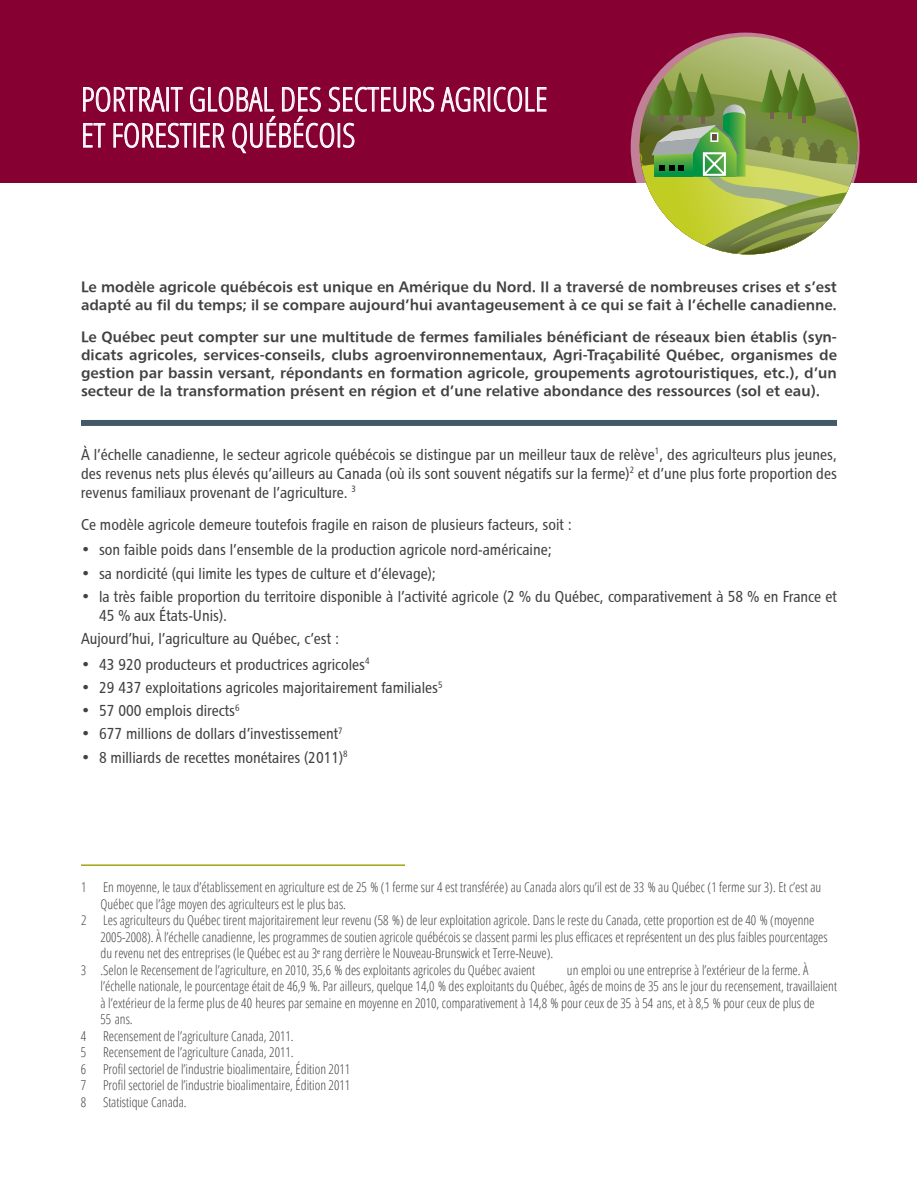
<style>
.page{position:relative;width:918px;height:1188px;background:#fff}
.page>*{position:absolute;margin:0;border:0;box-sizing:border-box;transform-origin:0 0}
.t1{font:300 condensed 33px "Open Sans";color:#fff}
.t2{font:15.75px/18.9px "Chaloult Cond Normal";color:#414042;text-align:justify}
.t3{font:15px/18px "Chaloult Demi Gras Normal";color:#414042}
.t4{font:300 condensed 13.5px "Open Sans";color:#414042}
</style>
<div class="page">
<hr style="left:81px;top:864px;width:324px;height:2px;background:#a3a510">
<div style="left:1px;top:1px;width:916px;height:182px;background:#860032"></div>
<svg style="left:440px;top:86px;width:46px;height:26px"></svg>
<div style="left:488px;top:87px;width:2px;height:25px;border:1px solid #fff"></div>
<svg style="left:493px;top:86px;width:54px;height:26px"></svg>
<svg style="left:83px;top:86px;width:351px;height:68px"></svg>
<svg style="left:631px;top:33px;width:229px;height:229px"></svg>
<svg style="left:640px;top:37px;width:217px;height:217px"></svg>
<div style="left:81px;top:420px;width:756px;height:6px;background:#425968"></div>
<h1 class="t1" style="left:81px;top:77px;width:194px">Portrait globaldessecte</h1>
<h1 class="t1" style="left:392px;top:77px;width:140px">urs agricole</h1>
<h1 class="t1" style="left:81px;top:113px;width:198px">et forestierquébéc</h1>
<h1 class="t1" style="left:319px;top:113px;width:36px">ois</h1>
<p class="t3" style="left:81px;top:278px;width:758px">Le modèle agricole québécois est unique en Amérique du Nord. Il a traversé de nombreuses crises et s’est adapté au fil du temps; il se compare aujourd’hui avantageusement à ce qui se fait à l’échelle canadienne.</p>
<p class="t3" style="left:81px;top:327px;width:758px;text-align:justify">Le Québec peut compter sur une multitude de fermes familiales bénéficiant de réseaux bien établis (syn&shy;dicats agricoles, services-conseils, clubs agroenvironnementaux, Agri-Traçabilité Québec, organismes de gestion par bassin versant, répondants en formation agricole, groupements agrotouristiques, etc.), d’un secteur de la transformation présent en région et d’une relative abondance des ressources (sol et eau).</p>
<p class="t2" style="left:81px;top:445px;width:758px">À l’échelle canadienne, le secteur agricole québécois se distingue par un meilleur taux de relève<sup>1</sup>, des agriculteurs plus jeunes, des revenus nets plus élevés qu’ailleurs au Canada (où ils sont souvent négatifs sur la ferme)<sup>2</sup> et d’une plus forte proportion des revenus familiaux provenant de l’agriculture. <sup>3</sup></p>
<p class="t2" style="left:81px;top:515px;width:492px">Ce modèle agricole demeure toutefois fragile en raison de plusieurs facteurs, soit :</p>
<p class="t2" style="left:81px;top:540px;width:472px">• son faible poids dans l’ensemble de la production agricole nord-américaine;</p>
<p class="t2" style="left:81px;top:563px;width:357px">• sa nordicité (qui limite les types de culture et d’élevage);</p>
<p class="t2" style="left:99px;top:587px;width:740px;text-indent:-18px">• la très faible proportion du territoire disponible à l’activité agricole (2 % du Québec, comparativement à 58 % en France et<br>45 % aux États-Unis).</p>
<p class="t2" style="left:81px;top:629px;width:260px">Aujourd’hui, l’agriculture au Québec, c’est :</p>
<p class="t2" style="left:81px;top:654px;width:290px">• 43 920 producteurs et productrices agricoles<sup>4</sup></p>
<p class="t2" style="left:81px;top:678px;width:363px">• 29 437 exploitations agricoles majoritairement familiales<sup>5</sup></p>
<p class="t2" style="left:81px;top:701px;width:160px">• 57 000 emplois directs<sup>6</sup></p>
<p class="t2" style="left:81px;top:724px;width:263px">• 677 millions de dollars d’investissement<sup>7</sup></p>
<p class="t2" style="left:81px;top:747px;width:268px">• 8 milliards de recettes monétaires (2011)<sup>8</sup></p>
<p class="t4" style="left:81px;top:878px;width:742px">1 En moyenne, le taux d’établissement en agriculture est de 25 % (1 ferme sur 4 est transférée) au Canada alors qu’il est de 33 % au Québec (1 ferme sur 3). Et c’est au</p>
<p class="t4" style="left:100px;top:895px;width:247px">Québec que l’âge moyen des agriculteurs est le plus bas.</p>
<p class="t4" style="left:81px;top:911px;width:735px">2 Les agriculteurs du Québec tirent majoritairement leur revenu (58 %) de leur exploitation agricole. Dans le reste du Canada, cette proportion est de 40 % (moyenne</p>
<p class="t4" style="left:100px;top:928px;width:729px">2005-2008). À l’échelle canadienne, les programmes de soutien agricole québécois se classent parmi les plus efficaces et représentent un des plus faibles pourcentages</p>
<p class="t4" style="left:100px;top:944px;width:454px">du revenu net des entreprises (le Québec est au 3<sup>e</sup> rang derrière le Nouveau-Brunswick et Terre-Neuve).</p>
<p class="t4" style="left:81px;top:961px;width:455px">3 .Selon le Recensement de l’agriculture, en 2010, 35,6 % des exploitants agricoles du Québec avaient</p>
<p class="t4" style="left:567px;top:961px;width:243px">un emploi ou une entreprise à l’extérieur de la ferme. À</p>
<p class="t4" style="left:100px;top:977px;width:738px">l’échelle nationale, le pourcentage était de 46,9 %. Par ailleurs, quelque 14,0 % des exploitants du Québec, âgés de moins de 35 ans le jour du recensement, travaillaient</p>
<p class="t4" style="left:100px;top:994px;width:716px">à l’extérieur de la ferme plus de 40 heures par semaine en moyenne en 2010, comparativement à 14,8 % pour ceux de 35 à 54 ans, et à 8,5 % pour ceux de plus de</p>
<p class="t4" style="left:100px;top:1010px;width:34px">55 ans.</p>
<p class="t4" style="left:81px;top:1027px;width:214px">4 Recensement de l’agriculture Canada, 2011.</p>
<p class="t4" style="left:81px;top:1043px;width:214px">5 Recensement de l’agriculture Canada, 2011.</p>
<p class="t4" style="left:81px;top:1060px;width:271px">6 Profil sectoriel de l’industrie bioalimentaire, Édition 2011</p>
<p class="t4" style="left:81px;top:1076px;width:271px">7 Profil sectoriel de l’industrie bioalimentaire, Édition 2011</p>
<p class="t4" style="left:81px;top:1093px;width:107px">8 Statistique Canada.</p>
</div>
